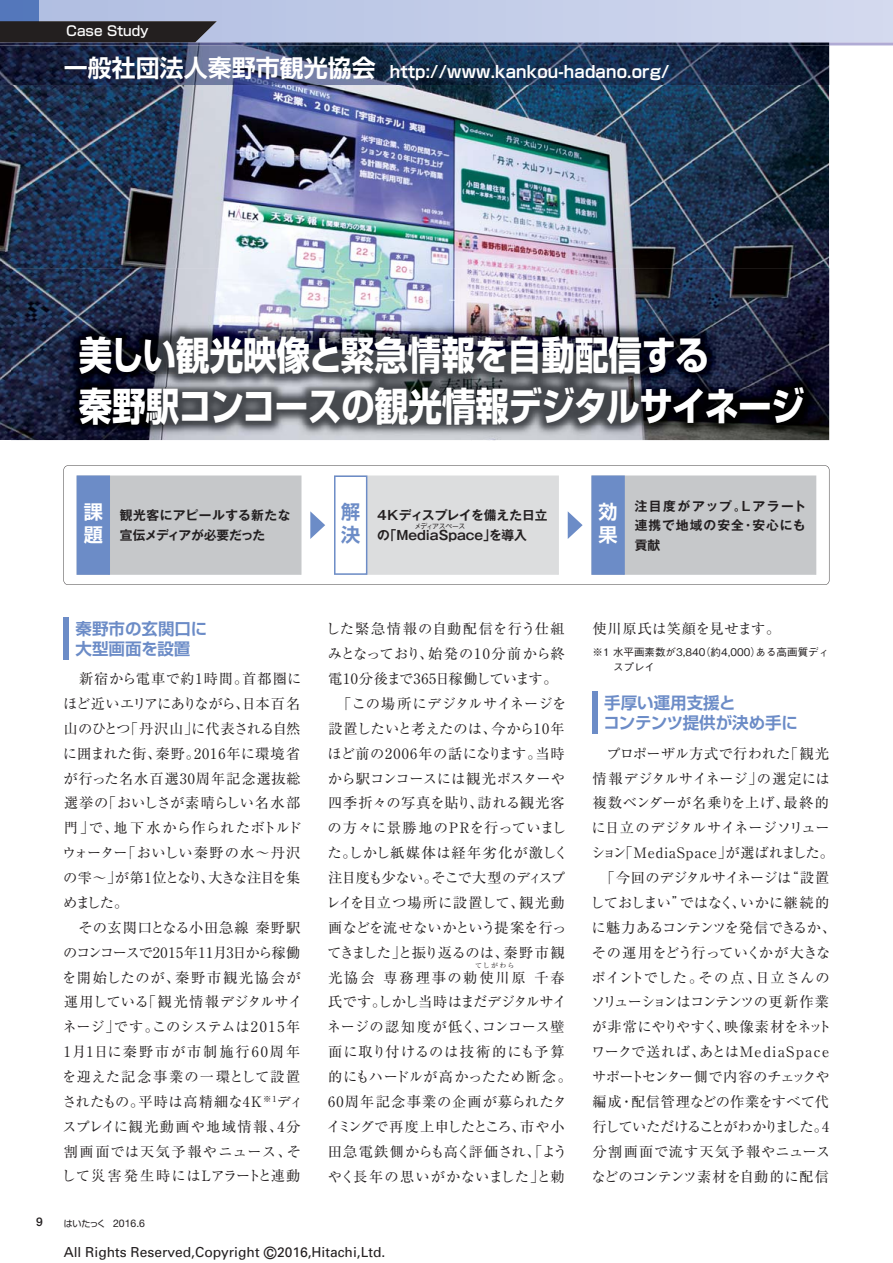
<style>
.page{position:relative;width:893px;height:1263px;background:#fff}
.page>*{position:absolute;margin:0;border:0;box-sizing:border-box;transform-origin:0 0}
.t1{font:39px/51px "Shin Go Pro Bold 90 pv RKSJ H";color:#fff;scale:.86 1}
.t2{font:19.05px/23px "Shin Go Pro De Bold 90 pv RKSJ V";color:#fff}
.t3{font:19.05px/23px "Shin Go Pro De Bold 90 pv RKSJ V";color:#6c8cc7}
.t4{font:16.5px "Shin Go Pro De Bold 90 pv RKSJ H";letter-spacing:.01em;color:#fff}
.t5{font:16.5px/20.2px "Shin Go Pro De Bold 90 pv RKSJ H";color:#6c8cc7}
.t6{font:14.25px/24.9px "Ryumin Pro Regular 90 pv RKSJ H";letter-spacing:.035em;color:#231f20}
.t7{font:14.25px/24.9px "Ryumin Pro Regular 90 pv RKSJ H";letter-spacing:-.01em;color:#231f20;text-align:center}
.t8{font:14.25px "Ryumin Pro Regular 90 pv RKSJ H";letter-spacing:.015em;color:#231f20}
.t9{font:14.25px "Ryumin Pro Regular 90 pv RKSJ H";letter-spacing:-.045em;color:#231f20}
.t10{font:14.25px "Ryumin Pro Regular 90 pv RKSJ H";letter-spacing:-.04em;color:#231f20}
.t11{font:14.25px "Ryumin Pro Regular 90 pv RKSJ H";letter-spacing:-.03em;color:#231f20}
.t12{font:14.25px "Ryumin Pro Regular 90 pv RKSJ H";letter-spacing:-.005em;color:#231f20}
.t13{font:14.25px "Ryumin Pro Regular 90 pv RKSJ H";letter-spacing:.07em;color:#231f20}
.t14{font:14.25px "Ryumin Pro Regular 90 pv RKSJ H";letter-spacing:.045em;color:#231f20}
.t15{font:14.25px "Ryumin Pro Regular 90 pv RKSJ H";letter-spacing:.065em;color:#231f20}
.t16{font:14.25px "Ryumin Pro Regular 90 pv RKSJ H";letter-spacing:.075em;color:#231f20}
.t17{font:14.25px "Ryumin Pro Regular 90 pv RKSJ H";letter-spacing:.135em;color:#231f20}
.t18{font:13.8px "Univers";color:#231f20}
.t19{font:13.5px "Shin Go Pro Medium 90 pv RKSJ H";color:#fff}
.t20{font:12.75px/19.5px "Gothic MB101 Pro De Bold 90 pv RKSJ H";letter-spacing:.005em;color:#231f20}
.t21{font:500 12px "Helvetica Neue LT Std";color:#231f20}
.t22{font:10.5px/15px "Gothic BBB Pro Medium 90 pv RKSJ H";color:#231f20}
.t23{font:10.5px "Helvetica Neue LT Std";color:#231f20}
.t24{font:7.5px "Gothic BBB Pro Medium 90 pv RKSJ H";letter-spacing:-.155em;color:#231f20}
.t25{font:6.9px "Ryumin Pro Regular 90 pv RKSJ H";letter-spacing:.17em;color:#231f20}
.s1{font-size:24px}
.s2{font-family:"Shin Go Pro Regular 90 pv RKSJ H";font-size:9px}
.s3{font-size:16.95px}
</style>
<div class="page">
<img style="left:0;top:45px;width:829px;height:395px">
<img style="left:819px;top:268px;width:11px;height:225px">
<img style="left:11px;top:268px;width:818px;height:172px">
<img style="left:310px;top:336px;width:397px;height:38px">
<img style="left:79px;top:336px;width:231px;height:38px">
<img style="left:372px;top:387px;width:432px;height:38px">
<img style="left:79px;top:387px;width:293px;height:38px">
<svg style="left:64px;top:465px;width:765px;height:120px"></svg>
<svg style="left:77px;top:475px;width:224px;height:100px;background:#b9bfc9"></svg>
<svg style="left:334px;top:475px;width:225px;height:100px;background:#dddfe1"></svg>
<svg style="left:591px;top:475px;width:225px;height:100px;background:#b9bfca"></svg>
<svg style="left:310px;top:511px;width:15px;height:28px"></svg>
<svg style="left:568px;top:511px;width:15px;height:28px"></svg>
<div style="left:592px;top:691px;width:6px;height:42px;background:#6c8cc7"></div>
<div style="left:64px;top:617px;width:5px;height:43px;background:#6c8cc7"></div>
<svg style="left:0;top:0;width:893px;height:45px;background:#aeb7d0"></svg>
<hr style="left:0;top:42px;width:829px;height:3px;background:#63689e">
<p class="t19" style="left:66px;top:26px;width:84px">Case Study</p>
<p class="t4" style="left:64px;top:66px;width:607px"><span class="s1">一般社団法人秦野市観光協会</span> http://www.kankou-hadano.org/</p>
<h1 class="t1" style="left:79px;top:335px;width:846px">美しい観光映像と緊急情報を自動配信する<br>秦野駅コンコースの観光情報デジタルサイネージ</h1>
<p class="t20" style="left:120px;top:508px;width:172px">観光客にアピールする新たな宣伝メディアが必要だった</p>
<p class="t20" style="left:377px;top:508px;width:172px">4Kディスプレイを備えた日立の「MediaSpace」を導入</p>
<p class="t20" style="left:635px;top:498px;width:173px;text-align:justify">注目度がアップ。Lアラート連携で地域の安全・安心にも貢献</p>
<h2 class="t2" style="left:84px;top:503px;width:20px">課題</h2>
<h2 class="t3" style="left:341px;top:503px;width:20px">解決</h2>
<h2 class="t2" style="left:599px;top:503px;width:20px">効果</h2>
<p class="t24" style="left:414px;top:523px;width:53px">メディアスペース</p>
<p class="t5" style="left:76px;top:621px;width:133px">秦野市の玄関口に大型画面を設置</p>
<p class="t6" style="left:61px;top:668px;width:244px">　新宿から電車で約1時間。首都圏にほど近いエリアにありながら、日本百名山のひとつ「丹沢山」に代表される自然に囲まれた街、秦野。2016年に環境省が行った名水百選30周年記念選抜総選挙の「おいしさが素晴らしい名水部門」で、地下水から作られたボトルドウォーター「おいしい秦野の水～丹沢の雫～」が第1位となり、大きな注目を集めました。<br>　その玄関口となる小田急線 秦野駅のコンコースで2015年11月3日から稼働を開始したのが、秦野市観光協会が運用している「観光情報デジタルサイネージ」です。このシステムは2015年<br>1月1日に秦野市が市制施行60周年を迎えた記念事業の一環として設置されたもの。平時は高精細な4K<sup>※1</sup>ディスプレイに観光動画や地域情報、4分割画面では天気予報やニュース、そして災害発生時にはLアラートと連動</p>
<p class="t21" style="left:36px;top:1215px;width:8px">9</p>
<p class="t23" style="left:64px;top:1217px;width:83px"><span class="s2">はいたっく</span> 2016.6</p>
<p class="t13" style="left:326px;top:623px;width:241px">した緊急情報の自動配信を行う仕組</p>
<p class="t8" style="left:328px;top:648px;width:239px">みとなっており、始発の10分前から終</p>
<p class="t9" style="left:328px;top:673px;width:231px">電10分後まで365日稼働しています。</p>
<p class="t12" style="left:337px;top:698px;width:231px">「この場所にデジタルサイネージを</p>
<p class="t8" style="left:328px;top:723px;width:238px">設置したいと考えたのは、今から10年</p>
<p class="t14" style="left:327px;top:748px;width:239px">ほど前の2006年の話になります。当時</p>
<p class="t11" style="left:328px;top:773px;width:239px">から駅コンコースには観光ポスターや</p>
<p class="t8" style="left:328px;top:798px;width:238px">四季折々の写真を貼り、訪れる観光客</p>
<p class="t6" style="left:328px;top:817px;width:240px">の方々に景勝地のPRを行っていまし</p>
<p class="t15" style="left:327px;top:847px;width:242px">た。しかし紙媒体は経年劣化が激しく</p>
<p class="t10" style="left:328px;top:872px;width:239px">注目度も少ない。そこで大型のディスプ</p>
<p class="t6" style="left:326px;top:892px;width:240px">レイを目立つ場所に設置して、観光動</p>
<p class="t12" style="left:328px;top:922px;width:240px">画などを流せないかという提案を行っ</p>
<p class="t9" style="left:327px;top:947px;width:239px">てきました」と振り返るのは、秦野市観</p>
<p class="t17" style="left:328px;top:972px;width:238px">光協会 専務理事の勅使川原 千春</p>
<p class="t11" style="left:328px;top:997px;width:240px">氏です。しかし当時はまだデジタルサイ</p>
<p class="t8" style="left:327px;top:1021px;width:240px">ネージの認知度が低く、コンコース壁</p>
<p class="t13" style="left:328px;top:1046px;width:238px">面に取り付けるのは技術的にも予算</p>
<p class="t8" style="left:328px;top:1071px;width:245px">的にもハードルが高かったため断念。</p>
<p class="t16" style="left:328px;top:1096px;width:240px">60周年記念事業の企画が募られたタ</p>
<p class="t10" style="left:326px;top:1121px;width:240px">イミングで再度上申したところ、市や小</p>
<p class="t9" style="left:328px;top:1146px;width:241px">田急電鉄側からも高く評価され、「よう</p>
<p class="t8" style="left:328px;top:1171px;width:238px">やく長年の思いがかないました」と勅</p>
<p class="t25" style="left:475px;top:963px;width:40px">てしがわら</p>
<p class="t18" style="left:64px;top:1247px;width:323px">All Rights Reserved,Copyright <span class="s3">©</span>2016,Hitachi,Ltd.</p>
<p class="t8" style="left:592px;top:623px;width:189px">使川原氏は笑顔を見せます。</p>
<p class="t22" style="left:613px;top:646px;width:218px;text-indent:-21px">※1 水平画素数が3,840（約4,000）ある高画質ディスプレイ</p>
<p class="t5" style="left:603px;top:694px;width:196px">手厚い運用支援と<br>コンテンツ提供が決め手に</p>
<p class="t7" style="left:590px;top:743px;width:248px">　プロポーザル方式で行われた「観光情報デジタルサイネージ」の選定には複数ベンダーが名乗りを上げ、最終的に日立のデジタルサイネージソリューション「MediaSpace」が選ばれました。「今回のデジタルサイネージは“設置しておしまい”ではなく、いかに継続的に魅力あるコンテンツを発信できるか、その運用をどう行っていくかが大きなポイントでした。その点、日立さんのソリューションはコンテンツの更新作業が非常にやりやすく、映像素材をネットワークで送れば、あとはMediaSpaceサポートセンター側で内容のチェックや編成・配信管理などの作業をすべて代行していただけることがわかりました。4分割画面で流す天気予報やニュースなどのコンテンツ素材を自動的に配信</p>
</div>
